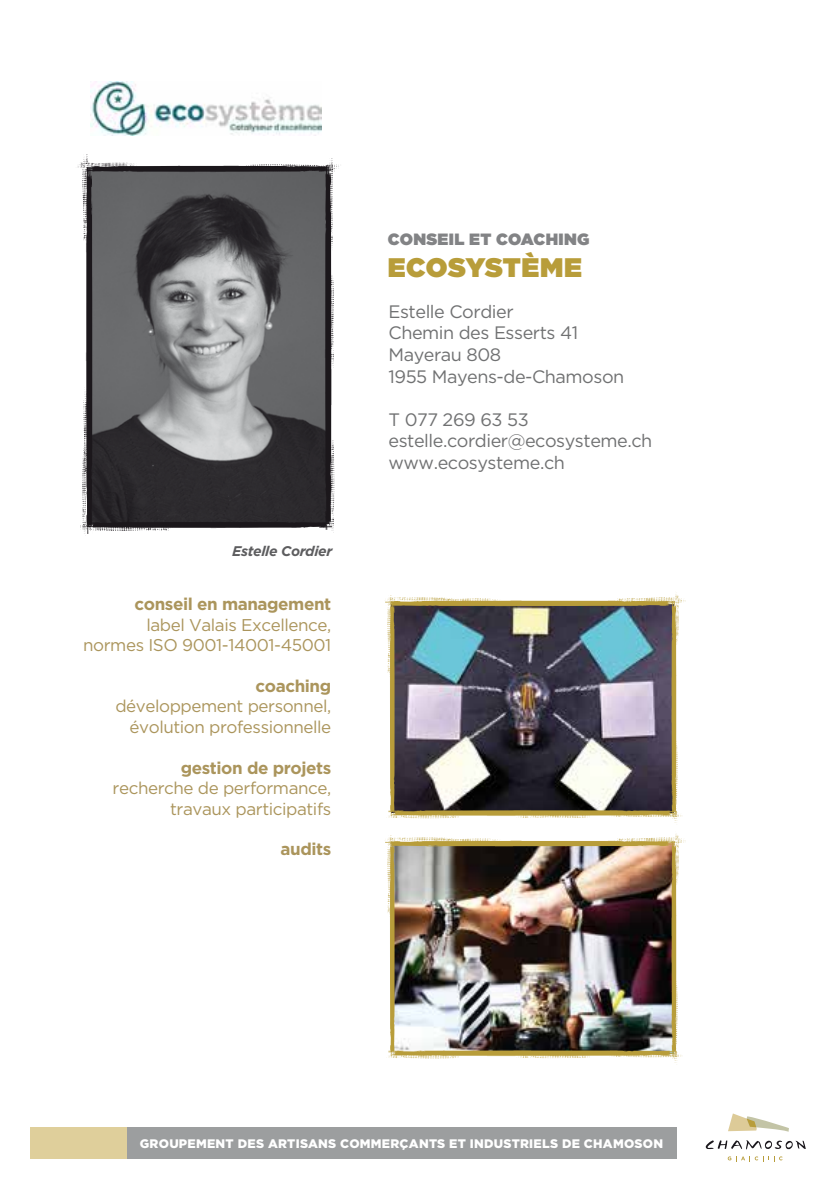
<style>
.page{position:relative;width:840px;height:1191px;background:#fff}
.page>*{position:absolute;margin:0;border:0;box-sizing:border-box;transform-origin:0 0}
.t1{font:900 26.8px "Gotham";letter-spacing:.015em;color:#b89d3a}
.t2{font:18px/21.6px "Gotham";letter-spacing:-.025em;color:#707172}
.t3{font:17px/20.4px "Gotham";letter-spacing:-.025em;color:#ab955c;text-align:right}
.t4{font:700 17px "Gotham";letter-spacing:-.025em;color:#ab955c}
.t5{font:900 16.4px "Gotham";letter-spacing:.02em;color:#828385}
.t6{font:italic 700 14px "Gotham";letter-spacing:-.025em;color:#5d5d5f}
.t7{font:900 12.4px "Gotham";letter-spacing:.02em;color:#fff}
</style>
<div class="page">
<div style="left:30px;top:1127px;width:98px;height:31px;background:#dfcf9b"></div>
<div style="left:127px;top:1127px;width:549px;height:31px;background:#9c9e9f"></div>
<svg style="left:727px;top:1156px;width:55px;height:5px"></svg>
<svg style="left:728px;top:1113px;width:60px;height:18px"></svg>
<svg style="left:705px;top:1140px;width:100px;height:9px"></svg>
<img style="left:90px;top:82px;width:231px;height:53px">
<img style="left:385px;top:833px;width:300px;height:230px">
<img style="left:385px;top:592px;width:300px;height:231px">
<svg style="left:77px;top:154px;width:262px;height:380px;background:#6f6f71"></svg>
<p class="t5" style="left:388px;top:230px;width:203px">CONSEIL ET COACHING</p>
<h1 class="t1" style="left:388px;top:252px;width:195px">ECOSYSTÈME</h1>
<p class="t6" style="left:232px;top:543px;width:102px">Estelle Cordier</p>
<p class="t4" style="left:134px;top:594px;width:198px">conseil en management</p>
<p class="t3" style="left:83px;top:614px;width:249px">label Valais Excellence, normes ISO 9001-14001-45001</p>
<p class="t4" style="left:255px;top:676px;width:77px">coaching</p>
<p class="t3" style="left:115px;top:696px;width:217px">développement personnel, évolution professionnelle</p>
<p class="t4" style="left:181px;top:758px;width:152px">gestion de projets</p>
<p class="t3" style="left:112px;top:777px;width:220px">recherche de performance, travaux participatifs</p>
<p class="t4" style="left:280px;top:839px;width:52px">audits</p>
<p class="t2" style="left:388px;top:300px;width:237px">Estelle Cordier<br>Chemin des Esserts 41<br>Mayerau 808<br>1955 Mayens-de-Chamoson</p>
<p class="t2" style="left:388px;top:408px;width:265px">T 077 269 63 53 estelle.cordier@ecosysteme.ch www.ecosysteme.ch</p>
<p class="t7" style="left:140px;top:1136px;width:524px">GROUPEMENT DES ARTISANS COMMERÇANTS ET INDUSTRIELS DE CHAMOSON</p>
</div>
